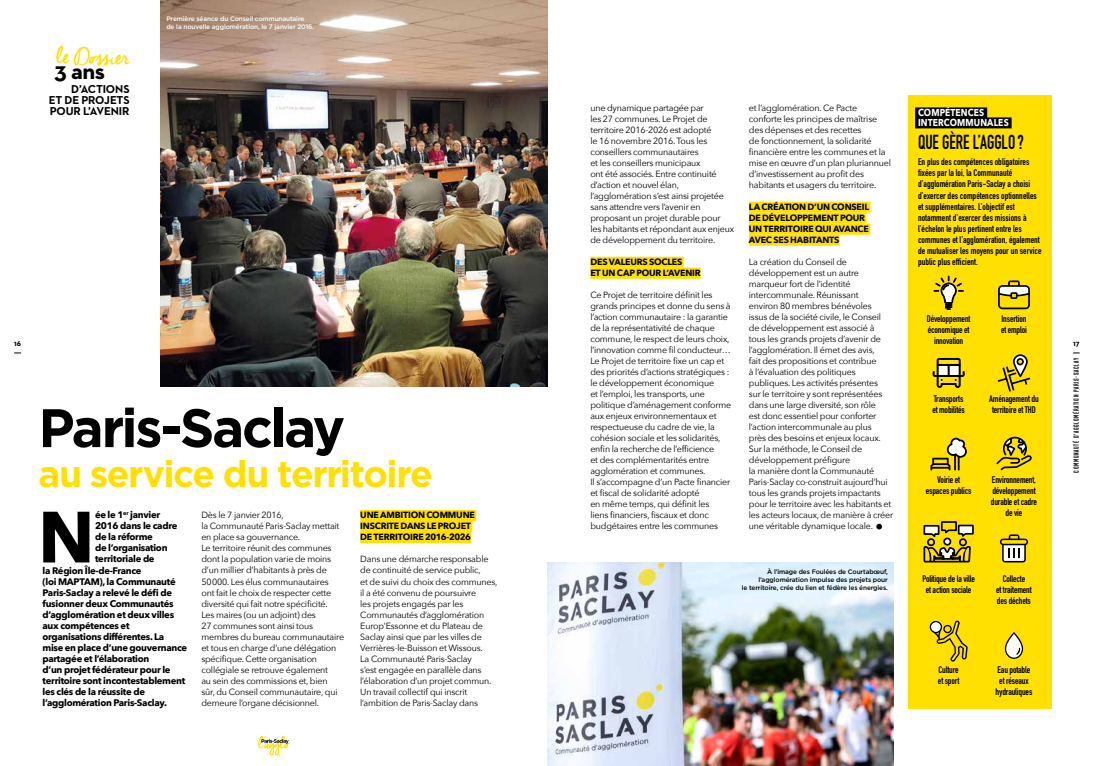
<style>
.page{position:relative;width:1095px;height:766px;background:#fff}
.page>*{position:absolute;margin:0;border:0;box-sizing:border-box;transform-origin:0 0}
.t1{font:700 71.6px "Avenir Next";color:#000}
.t2{font:700 54.1px "Gotham";letter-spacing:-.045em;color:#000}
.t3{font:700 37px "Gotham";letter-spacing:-.04em;color:#ffe000}
.t4{font:28.5px "Cheddar Jack";letter-spacing:-.045em;color:#ffe000}
.t5{font:700 24.3px "Neutraface 2 Text";color:#000}
.t6{font:20px "DIN Engschrift";color:#000;scale:.86 1}
.t7{font:700 11.6px/11px "Neutraface 2 Text";letter-spacing:-.015em;color:#000;text-align:justify}
.t8{font:700 10px/10px "Avenir Next";letter-spacing:.015em;color:#fff;scale:.86 1}
.t9{font:9.5px/11px "DIN Engschrift";letter-spacing:-.01em;color:#000;text-align:center}
.t10{font:700 9.5px "Avenir Next";letter-spacing:-.03em;color:#000}
.t11{font:9px/11px "Avenir Next";letter-spacing:-.02em;color:#000}
.t12{font:700 9px/11px "Avenir Next";letter-spacing:-.025em;color:#000}
.t13{font:700 8px "Neutraface 2 Text";color:#000}
.t14{font:7px "M Fred";letter-spacing:.09em;color:#000}
.t15{font:500 6.5px/8px "Gotham";letter-spacing:-.02em;color:#000;text-align:right}
.t16{font:500 6.5px/8px "Gotham";letter-spacing:-.02em;color:#fff}
</style>
<div class="page">
<svg style="left:258px;top:735px;width:33px;height:20px"></svg>
<img style="left:161px;top:0;width:386px;height:386px">
<div style="left:360px;top:510px;width:116px;height:11px;background:#ffe000"></div>
<div style="left:360px;top:521px;width:112px;height:11px;background:#ffe000"></div>
<div style="left:360px;top:532px;width:111px;height:11px;background:#ffe000"></div>
<div style="left:590px;top:257px;width:93px;height:11px;background:#ffe000"></div>
<div style="left:590px;top:268px;width:110px;height:11px;background:#ffe000"></div>
<div style="left:748px;top:202px;width:122px;height:11px;background:#ffe000"></div>
<div style="left:748px;top:213px;width:118px;height:11px;background:#ffe000"></div>
<div style="left:748px;top:224px;width:122px;height:11px;background:#ffe000"></div>
<div style="left:748px;top:235px;width:91px;height:11px;background:#ffe000"></div>
<svg style="left:876px;top:523px;width:5px;height:6px"></svg>
<div style="left:907px;top:95px;width:144px;height:614px;background:#ffe000"></div>
<div style="left:914px;top:107px;width:72px;height:11px;background:#000"></div>
<div style="left:914px;top:117px;width:97px;height:11px;background:#000"></div>
<img style="left:547px;top:563px;width:346px;height:202px">
<svg style="left:923px;top:521px;width:51px;height:42px"></svg>
<div style="left:933px;top:558px;width:27px;height:3px;border:2px solid #000"></div>
<svg style="left:996px;top:436px;width:36px;height:35px"></svg>
<svg style="left:1004px;top:632px;width:19px;height:27px"></svg>
<svg style="left:929px;top:620px;width:38px;height:41px"></svg>
<svg style="left:999px;top:534px;width:28px;height:28px"></svg>
<svg style="left:932px;top:358px;width:32px;height:30px"></svg>
<svg style="left:998px;top:280px;width:31px;height:29px"></svg>
<svg style="left:997px;top:354px;width:34px;height:38px"></svg>
<div style="left:1016px;top:358px;width:7px;height:7px;border:2px solid #000;border-radius:50%"></div>
<svg style="left:930px;top:437px;width:36px;height:33px"></svg>
<svg style="left:933px;top:276px;width:30px;height:34px"></svg>
<p class="t16" style="left:166px;top:14px;width:149px">Première séance du Conseil communautaire de la nouvelle agglomération, le 7 janvier 2016.</p>
<h3 class="t4" style="left:56px;top:40px;width:75px">le Dossier</h3>
<h3 class="t5" style="left:54px;top:55px;width:52px">3 ans</h3>
<p class="t7" style="left:49px;top:84px;width:82px;text-indent:22px">D’ACTIONS ET DE PROJETS POUR L’AVENIR</p>
<p class="t11" style="left:590px;top:102px;width:145px">une dynamique partagée par<br>les 27 communes. Le Projet de territoire 2016-2026 est adopté<br>le 16 novembre 2016. Tous les conseillers communautaires<br>et les conseillers municipaux<br>ont été associés. Entre continuité d’action et nouvel élan, l’agglomération s’est ainsi projetée sans attendre vers l’avenir en proposant un projet durable pour<br>les habitants et répondant aux enjeux de développement du territoire.</p>
<p class="t12" style="left:590px;top:256px;width:112px">DES VALEURS SOCLES<br>ET UN CAP POUR L’AVENIR</p>
<p class="t11" style="left:590px;top:289px;width:142px">Ce Projet de territoire définit les grands principes et donne du sens à l’action communautaire : la garantie de la représentativité de chaque commune, le respect de leurs choix, l’innovation comme fil conducteur… Le Projet de territoire fixe un cap et des priorités d’actions stratégiques : le développement économique<br>et l’emploi, les transports, une politique d’aménagement conforme aux enjeux environnementaux et respectueuse du cadre de vie, la cohésion sociale et les solidarités, enfin la recherche de l’efficience<br>et des complémentarités entre agglomération et communes.<br>Il s’accompagne d’un Pacte financier et fiscal de solidarité adopté<br>en même temps, qui définit les<br>liens financiers, fiscaux et donc budgétaires entre les communes</p>
<p class="t11" style="left:748px;top:102px;width:143px">et l’agglomération. Ce Pacte conforte les principes de maîtrise des dépenses et des recettes<br>de fonctionnement, la solidarité financière entre les communes et la mise en œuvre d’un plan pluriannuel d’investissement au profit des habitants et usagers du territoire.</p>
<p class="t12" style="left:748px;top:201px;width:122px">LA CRÉATION D’UN CONSEIL<br>DE DÉVELOPPEMENT POUR<br>UN TERRITOIRE QUI AVANCE<br>AVEC SES HABITANTS</p>
<p class="t11" style="left:748px;top:256px;width:146px">La création du Conseil de développement est un autre marqueur fort de l’identité intercommunale. Réunissant<br>environ 80 membres bénévoles<br>issus de la société civile, le Conseil de développement est associé à tous les grands projets d’avenir de l’agglomération. Il émet des avis,<br>fait des propositions et contribue<br>à l’évaluation des politiques publiques. Les activités présentes<br>sur le territoire y sont représentées dans une large diversité, son rôle<br>est donc essentiel pour conforter l’action intercommunale au plus<br>près des besoins et enjeux locaux.<br>Sur la méthode, le Conseil de développement préfigure<br>la manière dont la Communauté Paris-Saclay co-construit aujourd’hui tous les grands projets impactants pour le territoire avec les habitants et les acteurs locaux, de manière à créer une véritable dynamique locale.</p>
<p class="t8" style="left:917px;top:108px;width:107px">COMPÉTENCES<br>INTERCOMMUNALES</p>
<h3 class="t6" style="left:917px;top:131px;width:124px">QUE GÈRE L’AGGLO ?</h3>
<p class="t9" style="left:917px;top:157px;width:125px;text-align:left">En plus des compétences obligatoires fixées par la loi, la Communauté d’agglomération Paris-Saclay a choisi d’exercer des compétences optionnelles et supplémentaires. L’objectif est notamment d’exercer des missions à l’échelon le plus pertinent entre les communes et l’agglomération, également de mutualiser les moyens pour un service public plus efficient.</p>
<p class="t9" style="left:926px;top:313px;width:45px">Développement économique et innovation</p>
<p class="t9" style="left:1000px;top:313px;width:27px;text-align:left">Insertion et emploi</p>
<p class="t13" style="left:14px;top:338px;width:8px">16</p>
<p class="t13" style="left:1072px;top:338px;width:8px">17</p>
<p class="t14" style="left:1072px;top:472px;width:116px;rotate:-90deg">COMMUNAUTÉ D’AGGLOMÉRATION PARIS-SACLAY</p>
<p class="t9" style="left:932px;top:393px;width:34px;text-align:left">Transports et mobilités</p>
<p class="t9" style="left:988px;top:393px;width:51px;text-align:left">Aménagement du territoire et THD</p>
<h2 class="t2" style="left:38px;top:392px;width:308px">Paris-Saclay</h2>
<h3 class="t3" style="left:38px;top:449px;width:396px">au service du territoire</h3>
<p class="t9" style="left:925px;top:474px;width:47px">Voirie et espaces publics</p>
<p class="t9" style="left:990px;top:474px;width:48px">Environnement, développement durable et cadre de vie</p>
<h1 class="t1" style="left:38px;top:475px;width:58px">N</h1>
<p class="t10" style="left:95px;top:506px;width:67px">ée le 1<sup>er</sup> janvier</p>
<p class="t11" style="left:201px;top:509px;width:144px">Dès le 7 janvier 2016,<br>la Communauté Paris-Saclay mettait en place sa gouvernance.<br>Le territoire réunit des communes dont la population varie de moins d’un millier d’habitants à près de<br>50000. Les élus communautaires<br>ont fait le choix de respecter cette diversité qui fait notre spécificité.<br>Les maires (ou un adjoint) des<br>27 communes sont ainsi tous membres du bureau communautaire et tous en charge d’une délégation spécifique. Cette organisation collégiale se retrouve également<br>au sein des commissions et, bien<br>sûr, du Conseil communautaire, qui demeure l’organe décisionnel.</p>
<p class="t12" style="left:360px;top:509px;width:116px">UNE AMBITION COMMUNE<br>INSCRITE DANS LE PROJET<br>DE TERRITOIRE 2016-2026</p>
<p class="t10" style="left:95px;top:517px;width:84px">2016 dans le cadre</p>
<p class="t10" style="left:95px;top:528px;width:59px">de la réforme</p>
<p class="t10" style="left:95px;top:539px;width:74px">de l’organisation</p>
<p class="t10" style="left:95px;top:550px;width:61px">territoriale de</p>
<p class="t10" style="left:43px;top:561px;width:100px">la Région Île-de-France</p>
<p class="t10" style="left:43px;top:572px;width:135px">(loi MAPTAM), la Communauté</p>
<p class="t10" style="left:43px;top:583px;width:131px">Paris-Saclay a relevé le défi de</p>
<p class="t10" style="left:43px;top:594px;width:132px">fusionner deux Communautés</p>
<p class="t10" style="left:43px;top:605px;width:133px">d’agglomération et deux villes</p>
<p class="t10" style="left:43px;top:616px;width:88px">aux compétences et</p>
<p class="t10" style="left:43px;top:627px;width:123px">organisations différentes. La</p>
<p class="t10" style="left:43px;top:638px;width:146px">mise en place d’une gouvernance</p>
<p class="t10" style="left:43px;top:649px;width:108px">partagée et l’élaboration</p>
<p class="t10" style="left:43px;top:660px;width:129px">d’un projet fédérateur pour le</p>
<p class="t10" style="left:43px;top:671px;width:144px">territoire sont incontestablement</p>
<p class="t10" style="left:43px;top:682px;width:104px">les clés de la réussite de</p>
<p class="t10" style="left:43px;top:693px;width:126px">l’agglomération Paris-Saclay.</p>
<p class="t11" style="left:360px;top:553px;width:139px">Dans une démarche responsable de continuité de service public,<br>et de suivi du choix des communes, il a été convenu de poursuivre<br>les projets engagés par les<br>Communautés d’agglomération<br>Europ’Essonne et du Plateau de<br>Saclay ainsi que par les villes de<br>Verrières-le-Buisson et Wissous.<br>La Communauté Paris-Saclay<br>s’est engagée en parallèle dans l’élaboration d’un projet commun.<br>Un travail collectif qui inscrit l’ambition de Paris-Saclay dans</p>
<p class="t15" style="left:741px;top:568px;width:148px">À l’image des Foulées de Courtabœuf, l’agglomération impulse des projets pour<br>le territoire, crée du lien et fédère les énergies.</p>
<p class="t9" style="left:922px;top:572px;width:54px">Politique de la ville et action sociale</p>
<p class="t9" style="left:995px;top:572px;width:37px">Collecte<br>et traitement des déchets</p>
<p class="t9" style="left:937px;top:664px;width:23px;text-align:left">Culture et sport</p>
<p class="t9" style="left:995px;top:664px;width:38px">Eau potable et réseaux hydrauliques</p>
</div>
